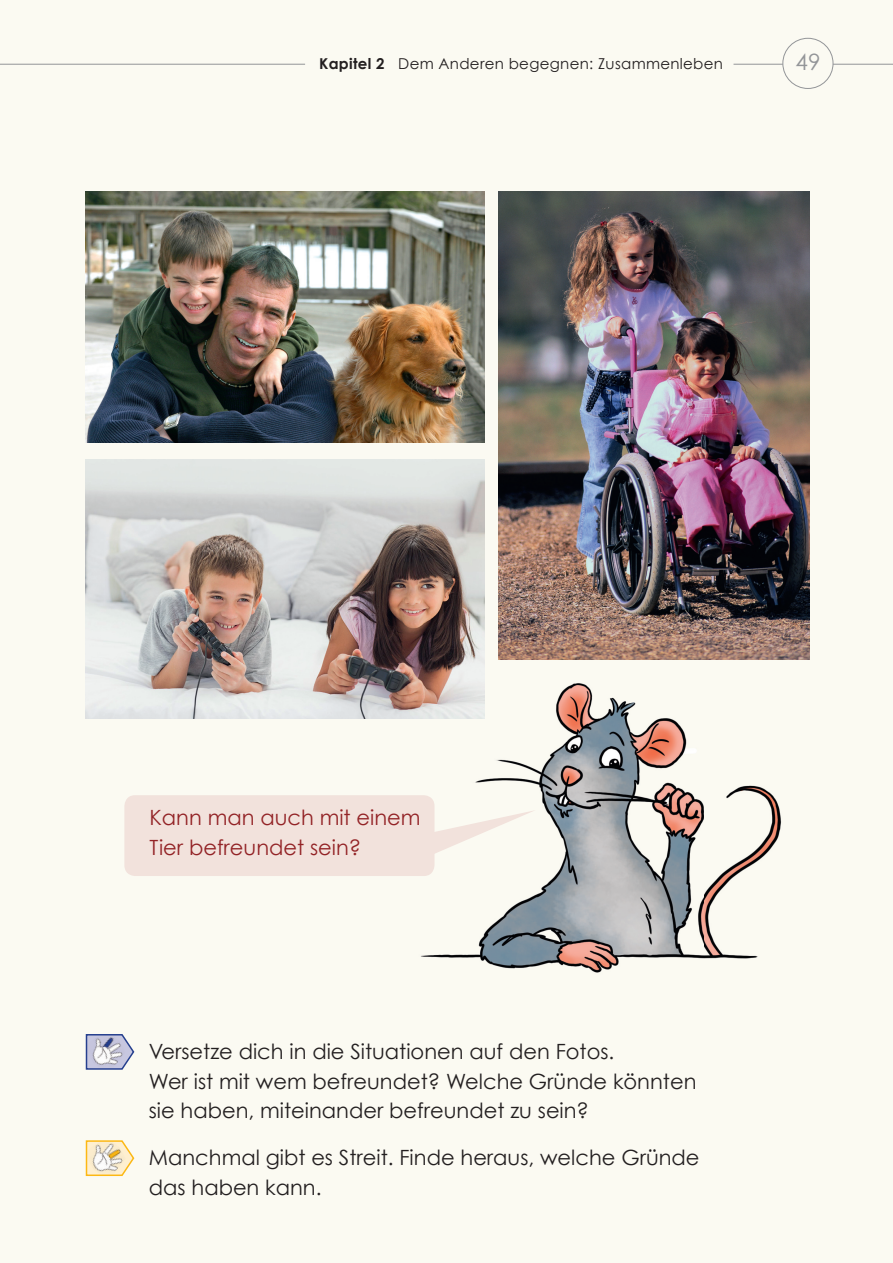
<style>
.page{position:relative;width:893px;height:1263px;background:#fbfaf2}
.page>*{position:absolute;margin:0;border:0;box-sizing:border-box;transform-origin:0 0}
.t1{font:22.5px "Century Gothic";color:#939598}
.t2{font:21px/29.7px "Century Gothic";color:#231f20}
.t3{font:21px/29.7px "Century Gothic";color:#932326}
.t4{font:15px "Century Gothic";letter-spacing:.02em;color:#231f20}
.s1{font-weight:700}
</style>
<div class="page">
<hr style="left:733px;top:64px;width:160px;height:1px;background:#939598">
<hr style="left:0;top:64px;width:305px;height:1px;background:#939598">
<div style="left:783px;top:38px;width:50px;height:50px;background:#fbfaf2;border-radius:50%"></div>
<div style="left:782px;top:38px;width:51px;height:51px;border:1px solid #939598;border-radius:50%"></div>
<svg style="left:85px;top:1034px;width:50px;height:36px"></svg>
<svg style="left:85px;top:1140px;width:50px;height:36px"></svg>
<img style="left:421px;top:671px;width:360px;height:302px">
<div style="left:124px;top:795px;width:310px;height:81px;background:#f2e2dc;border-radius:11px"></div>
<img style="left:85px;top:191px;width:400px;height:251px">
<img style="left:85px;top:460px;width:399px;height:259px">
<img style="left:498px;top:191px;width:312px;height:468px">
<svg style="left:434px;top:810px;width:102px;height:47px"></svg>
<p class="t4" style="left:319px;top:54px;width:405px"><span class="s1">Kapitel 2</span> Dem Anderen begegnen: Zusammenleben</p>
<p class="t1" style="left:795px;top:47px;width:27px">49</p>
<p class="t3" style="left:149px;top:802px;width:273px">Kann man auch mit einem<br>Tier befreundet sein?</p>
<p class="t2" style="left:149px;top:1036px;width:549px">Versetze dich in die Situationen auf den Fotos.<br>Wer ist mit wem befreundet? Welche Gründe könnten sie haben, miteinander befreundet zu sein?</p>
<p class="t2" style="left:149px;top:1142px;width:552px">Manchmal gibt es Streit. Finde heraus, welche Gründe das haben kann.</p>
</div>
